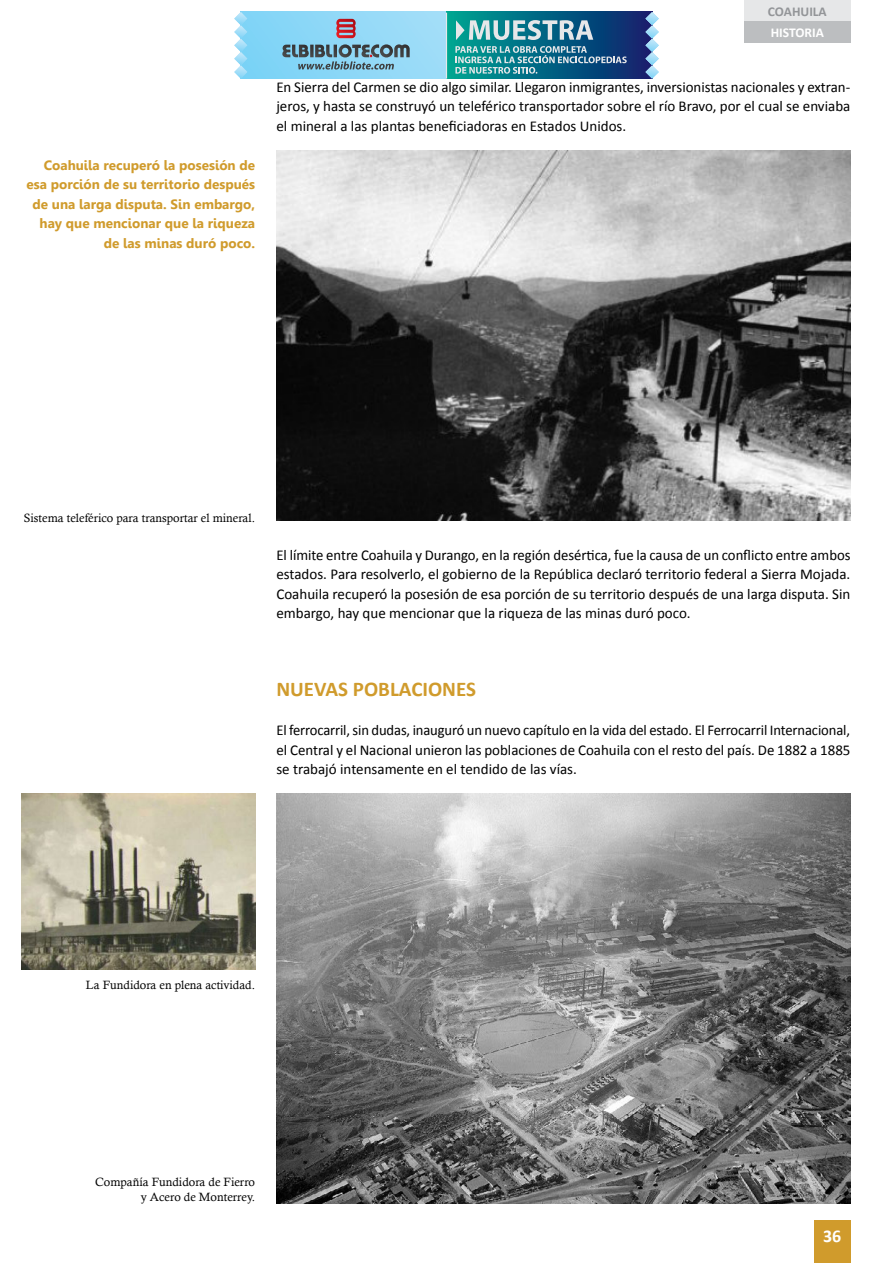
<style>
.page{position:relative;width:893px;height:1263px;background:#fff}
.page>*{position:absolute;margin:0;border:0;box-sizing:border-box;transform-origin:0 0}
.t1{font:700 21px "Calibri";color:#d09b2c}
.t2{font:700 18px "Calibri";color:#fff}
.t3{font:15px/19.5px "Calibri";color:#000;text-align:justify}
.t4{font:700 13.5px/19.5px "Gisha";color:#d09b2c;text-align:right}
.t5{font:700 13.5px "Calibri";color:#939598}
.t6{font:700 13.5px "Calibri";color:#fff}
.t7{font:12px/15px "Calisto";color:#000;text-align:right}
</style>
<div class="page">
<div style="left:814px;top:1220px;width:36px;height:43px;background:#d09b2c"></div>
<div style="left:744px;top:0;width:106px;height:21px;background:#e6e7e8"></div>
<div style="left:744px;top:21px;width:106px;height:22px;background:#bcbec0"></div>
<img style="left:276px;top:150px;width:574px;height:371px">
<img style="left:276px;top:794px;width:574px;height:409px">
<img style="left:21px;top:794px;width:234px;height:175px">
<svg style="left:248px;top:12px;width:198px;height:67px;background:#8fd8f7"></svg>
<div style="left:288px;top:489px;width:73px;height:32px;background:#0b0b0b"></div>
<div style="left:362px;top:489px;width:8px;height:32px;background:#0a0a0a"></div>
<svg style="left:375px;top:489px;width:41px;height:32px"></svg>
<div style="left:420px;top:489px;width:8px;height:32px;background:#0b0b0b"></div>
<svg style="left:432px;top:489px;width:179px;height:32px;background:#272727"></svg>
<div style="left:446px;top:12px;width:206px;height:67px;background:linear-gradient(to right,#00a694,#0c1f6e)"></div>
<svg style="left:234px;top:12px;width:14px;height:67px"></svg>
<svg style="left:645px;top:12px;width:14px;height:67px"></svg>
<svg style="left:336px;top:19px;width:20px;height:19px"></svg>
<svg style="left:281px;top:44px;width:129px;height:26px;background:#6e9bae"></svg>
<svg style="left:455px;top:46px;width:172px;height:28px;background:#3d859c"></svg>
<svg style="left:456px;top:20px;width:137px;height:20px;background:#70aab6"></svg>
<hr style="left:446px;top:13px;width:1px;height:66px;background:#e6e7e9">
<p class="t4" style="left:27px;top:155px;width:230px">Coahuila recuperó la posesión de esa porción de su territorio después de una larga disputa. Sin embargo, hay que mencionar que la riqueza de las minas duró poco.</p>
<p class="t5" style="left:768px;top:3px;width:61px">COAHUILA</p>
<p class="t6" style="left:771px;top:24px;width:55px">HISTORIA</p>
<p class="t3" style="left:276px;top:77px;width:575px">En Sierra del Carmen se dio algo similar. Llegaron inmigrantes, inversionistas nacionales y extran&shy;jeros, y hasta se construyó un teleférico transportador sobre el río Bravo, por el cual se enviaba el mineral a las plantas beneficiadoras en Estados Unidos.</p>
<p class="t7" style="left:24px;top:510px;width:233px">Sistema teleférico para transportar el mineral.</p>
<p class="t3" style="left:276px;top:545px;width:576px">El límite entre Coahuila y Durango, en la región desértica, fue la causa de un conflicto entre ambos estados. Para resolverlo, el gobierno de la República declaró territorio federal a Sierra Mojada.<br>Coahuila recuperó la posesión de esa porción de su territorio después de una larga disputa. Sin embargo, hay que mencionar que la riqueza de las minas duró poco.</p>
<h1 class="t1" style="left:276px;top:676px;width:201px">NUEVAS POBLACIONES</h1>
<p class="t3" style="left:276px;top:721px;width:576px">El ferrocarril, sin dudas, inauguró un nuevo capítulo en la vida del estado. El Ferrocarril Internacional, el Central y el Nacional unieron las poblaciones de Coahuila con el resto del país. De 1882 a 1885 se trabajó intensamente en el tendido de las vías.</p>
<p class="t7" style="left:86px;top:977px;width:171px">La Fundidora en plena actividad.</p>
<p class="t7" style="left:95px;top:1174px;width:161px">Compañía Fundidora de Fierro y Acero de Monterrey.</p>
<p class="t2" style="left:823px;top:1225px;width:20px">36</p>
</div>
